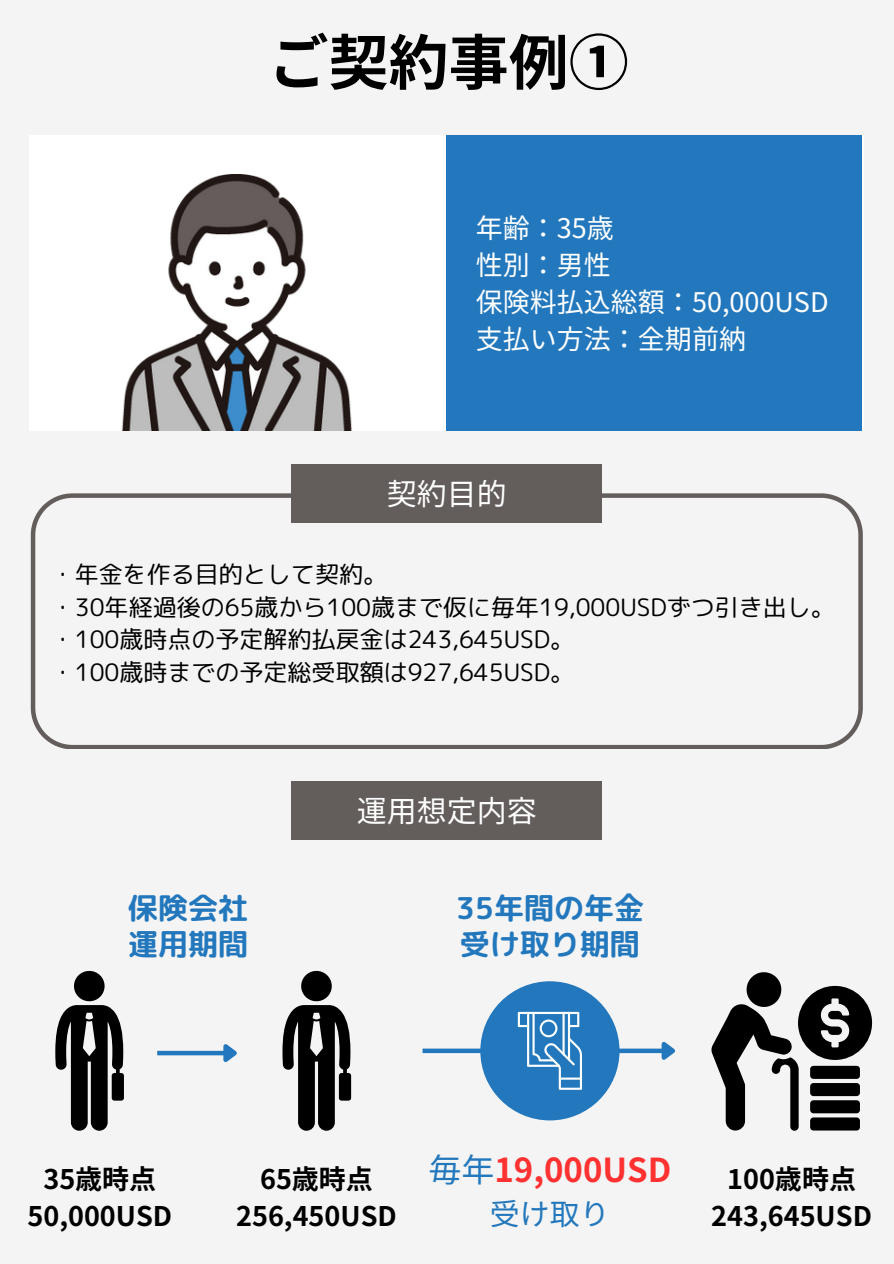
<style>
.page{position:relative;width:894px;height:1264px;background:#fff}
.page>*{position:absolute;margin:0;border:0;box-sizing:border-box;transform-origin:0 0}
.t1{font:700 60px "Noto Sans JP";color:#000}
.t2{font:700 33px "Noto Sans JP";color:#ff3131}
.t3{font:30px/36px "rounded mplus 1 p bold";color:#2378bd}
.t4{font:30px "Noto Sans JP";color:#fff}
.t5{font:30px "Noto Sans JP";color:#2378bd}
.t6{font:700 27px/37.2px "Noto Sans JP";color:#000;text-align:center}
.t7{font:27px/37.2px "Noto Sans JP";color:#fff}
.t8{font:24px "rounded mplus 1 p regular";color:#000}
.s1{font-family:"Noto Sans CJ Ksc";font-weight:700}
.s2{font-weight:400;color:#2378bd}
</style>
<div class="page">
<div style="left:0;top:0;width:893px;height:1263px;background:#f4f4f4"></div>
<div style="left:30px;top:135px;width:833px;height:295px;background:#fff"></div>
<div style="left:446px;top:135px;width:415px;height:295px;background:#2378bd"></div>
<svg style="left:31px;top:493px;width:831px;height:255px"></svg>
<div style="left:291px;top:464px;width:311px;height:58px;background:#635d5c"></div>
<svg style="left:711px;top:972px;width:160px;height:158px"></svg>
<svg style="left:55px;top:970px;width:69px;height:160px"></svg>
<div style="left:291px;top:781px;width:311px;height:58px;background:#635d5c"></div>
<div style="left:157px;top:1050px;width:67px;height:5px;background:#2378bd"></div>
<svg style="left:219px;top:1044px;width:18px;height:18px"></svg>
<div style="left:422px;top:1048px;width:240px;height:5px;background:#2378bd"></div>
<svg style="left:657px;top:1042px;width:18px;height:18px"></svg>
<div style="left:480px;top:981px;width:139px;height:139px;background:#2378bd;border-radius:50%"></div>
<svg style="left:517px;top:1011px;width:65px;height:78px"></svg>
<img style="left:121px;top:174px;width:231px;height:256px">
<svg style="left:282px;top:970px;width:69px;height:160px"></svg>
<p class="t1" style="left:268px;top:15px;width:361px">ご契約事例①</p>
<h4 class="t7" style="left:475px;top:208px;width:354px">年齢：35歳<br>性別：男性<br>保険料払込総額：50,000USD支払い方法：全期前納</h4>
<h6 class="t4" style="left:386px;top:470px;width:121px">契約目的</h6>
<p class="t8" style="left:51px;top:557px;width:337px">・年金を作る目的として契約。</p>
<p class="t8" style="left:51px;top:590px;width:785px">・30年経過後の65歳から100歳まで仮に毎年19,000USDずつ引き出し。</p>
<p class="t8" style="left:51px;top:622px;width:524px">・100歳時点の予定解約払戻金は243,645USD。</p>
<p class="t8" style="left:51px;top:655px;width:524px">・100歳時までの予定総受取額は927,645USD。</p>
<p class="t3" style="left:128px;top:889px;width:121px">保険会社運用期間</p>
<p class="t4" style="left:356px;top:787px;width:181px">運用想定内容</p>
<p class="t3" style="left:455px;top:889px;width:188px">35年間の年<span class="s1">⾦</span>受け取り期間</p>
<p class="t2" style="left:428px;top:1144px;width:244px"><span class="s2">毎年</span>19,000USD</p>
<p class="t5" style="left:489px;top:1190px;width:121px">受け取り</p>
<h4 class="t6" style="left:27px;top:1158px;width:146px">35歳時点<br>50,000USD</h4>
<h3 class="t6" style="left:236px;top:1158px;width:162px">65歳時点<br>256,450USD</h3>
<h3 class="t6" style="left:711px;top:1158px;width:162px">100歳時点<br>243,645USD</h3>
</div>
